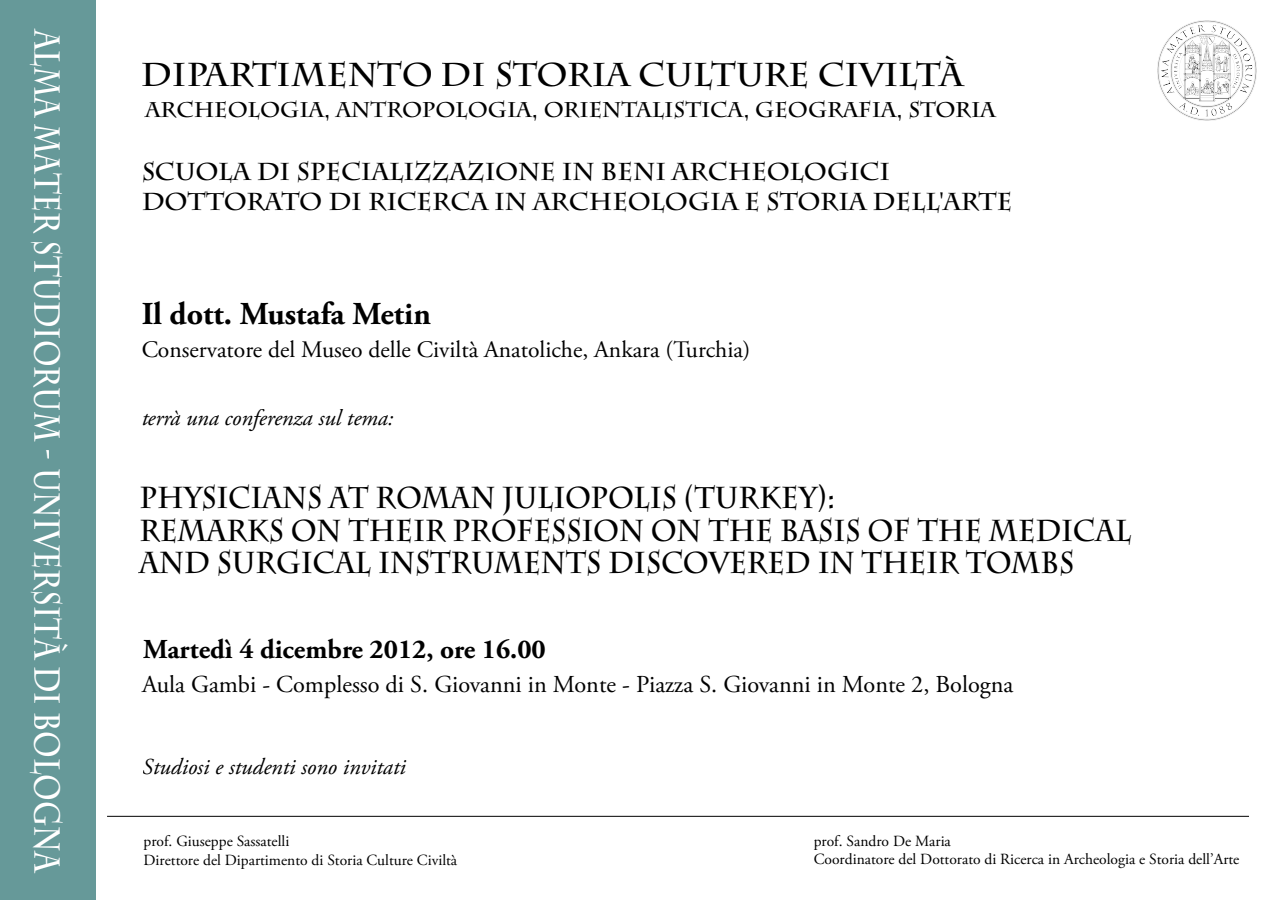
<style>
.page{position:relative;width:1276px;height:900px;background:#fff}
.page>*{position:absolute;margin:0;border:0;box-sizing:border-box;transform-origin:0 0}
.t1{font:700 36px "Charlemagne Std";color:#fff;scale:.78 1}
.t2{font:700 33px "Charlemagne Std";color:#000}
.t3{font:700 32px "Adobe Garamond Pro";color:#000}
.t4{font:700 30.25px/33px "Charlemagne Std";color:#000;scale:.91 1}
.t5{font:700 27.25px "Adobe Garamond Pro";color:#000}
.t6{font:700 24.5px/30.5px "Charlemagne Std";color:#000}
.t7{font:24.25px "Adobe Garamond Pro";color:#000}
.t8{font:23.5px "Adobe Garamond Pro";color:#000}
.t9{font:italic 22.75px "Adobe Garamond Pro";color:#000}
.t10{font:700 21.25px "Charlemagne Std";color:#000}
.t11{font:15.5px/18.5px "Adobe Garamond Pro";color:#000}
</style>
<div class="page">
<div style="left:0;top:0;width:96px;height:900px;background:#699"></div>
<hr style="left:107px;top:816px;width:1142px;height:1px;background:#000">
<img style="left:1157px;top:21px;width:99px;height:99px">
<h1 class="t1" style="left:68px;top:30px;width:1084px;rotate:90deg">ALMAMATER STUDIORUM - UNIVERSITÀ DI BOLOGNA</h1>
<h2 class="t2" style="left:141px;top:55px;width:824px">DIPARTIMENTO DI STORIA CULTURE CIVILTÀ</h2>
<h3 class="t10" style="left:145px;top:97px;width:851px">ARCHEOLOGIA, ANTROPOLOGIA, ORIENTALISTICA, GEOGRAFIA, STORIA</h3>
<h3 class="t6" style="left:141px;top:156px;width:872px">SCUOLA DI SPECIALIZZAZIONE IN BENI ARCHEOLOGICI<br>DOTTORATO DI RICERCA IN ARCHEOLOGIA E STORIA DELL'ARTE</h3>
<h3 class="t3" style="left:141px;top:296px;width:291px">Il dott. Mustafa Metin</h3>
<h3 class="t8" style="left:141px;top:336px;width:610px">Conservatore del Museo delle Civiltà Anatoliche, Ankara (Turchia)</h3>
<h3 class="t9" style="left:141px;top:405px;width:254px">terrà una conferenza sul tema:</h3>
<h3 class="t4" style="left:139px;top:481px;width:1091px">PHYSICIANS AT ROMAN JULIOPOLIS (TURKEY):<br>REMARKS ON THEIR PROFESSION ON THE BASIS OF THE MEDICAL<br>AND SURGICAL INSTRUMENTS DISCOVERED IN THEIR TOMBS</h3>
<h3 class="t5" style="left:143px;top:633px;width:404px">Martedì 4 dicembre 2012, ore 16.00</h3>
<h3 class="t7" style="left:142px;top:670px;width:872px">Aula Gambi - Complesso di S. Giovanni in Monte - Piazza S. Giovanni in Monte 2, Bologna</h3>
<h3 class="t9" style="left:143px;top:753px;width:264px">Studiosi e studenti sono invitati</h3>
<p class="t11" style="left:143px;top:832px;width:315px">prof. Giuseppe Sassatelli<br>Direttore del Dipartimento di Storia Culture Civiltà</p>
<p class="t11" style="left:814px;top:832px;width:427px">prof. Sandro De Maria<br>Coordinatore del Dottorato di Ricerca in Archeologia e Storia dell’Arte</p>
</div>
